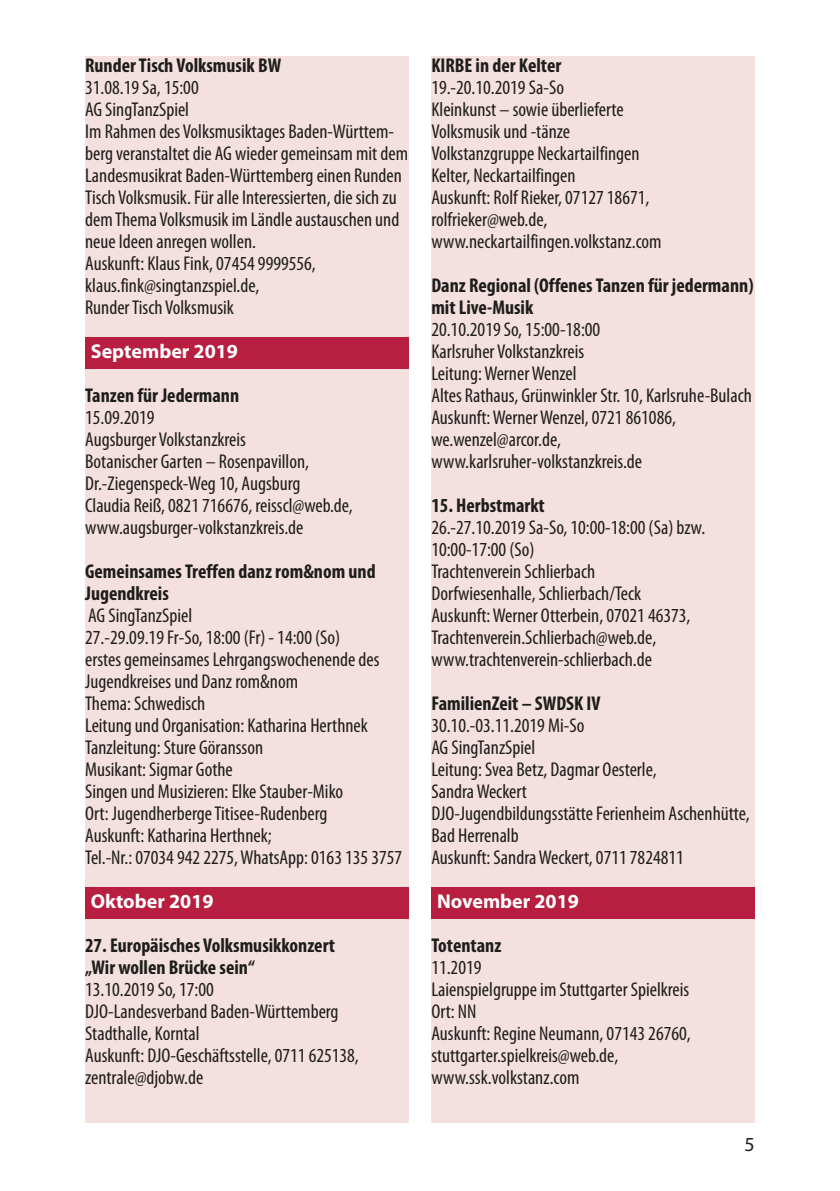
<style>
.page{position:relative;width:840px;height:1191px;background:#fff}
.page>*{position:absolute;margin:0;border:0;box-sizing:border-box;transform-origin:0 0}
.t1{font:condensed 20px/22px "Myriad Pro";color:#1d1d1b}
.t2{font:700 condensed 20px/22px "Myriad Pro";color:#1d1d1b}
.t3{font:700 20px "Myriad Pro";color:#fff}
.t4{font:20px "Myriad Pro";color:#1d1d1b}
</style>
<div class="page">
<div style="left:431px;top:57px;width:323px;height:1066px;background:#f4e0de"></div>
<div style="left:431px;top:887px;width:323px;height:31px;background:#b71e3f"></div>
<div style="left:85px;top:57px;width:323px;height:1066px;background:#f4e0de"></div>
<div style="left:85px;top:337px;width:323px;height:31px;background:#b71e3f"></div>
<div style="left:85px;top:887px;width:323px;height:31px;background:#b71e3f"></div>
<p class="t2" style="left:85px;top:54px;width:197px">Runder Tisch Volksmusik BW</p>
<p class="t1" style="left:85px;top:76px;width:324px">31.08.19 Sa, 15:00<br>AG SingTanzSpiel<br>Im Rahmen des Volksmusiktages Baden-Württem&shy;berg veranstaltet die AG wieder gemeinsam mit dem Landesmusikrat Baden-Württemberg einen Runden Tisch Volksmusik. Für alle Interessierten, die sich zu dem Thema Volksmusik im Ländle austauschen und neue Ideen anregen wollen.<br>Auskunft: Klaus Fink, 07454 9999556, klaus.fink@singtanzspiel.de,<br>Runder Tisch Volksmusik</p>
<p class="t3" style="left:91px;top:338px;width:149px">September 2019</p>
<p class="t2" style="left:85px;top:384px;width:155px">Tanzen für Jedermann</p>
<p class="t1" style="left:85px;top:406px;width:269px">15.09.2019<br>Augsburger Volkstanzkreis<br>Botanischer Garten – Rosenpavillon,<br>Dr.-Ziegenspeck-Weg 10, Augsburg<br>Claudia Reiß, 0821 716676, reisscl@web.de, www.augsburger-volkstanzkreis.de</p>
<p class="t2" style="left:85px;top:560px;width:292px">Gemeinsames Treffen danz rom&amp;nom und<br>Jugendkreis</p>
<p class="t1" style="left:85px;top:604px;width:318px">AG SingTanzSpiel<br>27.-29.09.19 Fr-So, 18:00 (Fr) - 14:00 (So)<br>erstes gemeinsames Lehrgangswochenende des Jugendkreises und Danz rom&amp;nom<br>Thema: Schwedisch<br>Leitung und Organisation: Katharina Herthnek Tanzleitung: Sture Göransson<br>Musikant: Sigmar Gothe<br>Singen und Musizieren: Elke Stauber-Miko<br>Ort: Jugendherberge Titisee-Rudenberg<br>Auskunft: Katharina Herthnek;<br>Tel.-Nr.: 07034 942 2275, WhatsApp: 0163 135 3757</p>
<p class="t3" style="left:91px;top:888px;width:124px">Oktober 2019</p>
<p class="t2" style="left:85px;top:934px;width:251px">27. Europäisches Volksmusikkonzert „Wir wollen Brücke sein“</p>
<p class="t1" style="left:85px;top:978px;width:275px">13.10.2019 So, 17:00<br>DJO-Landesverband Baden-Württemberg<br>Stadthalle, Korntal<br>Auskunft: DJO-Geschäftsstelle, 0711 625138, zentrale@djobw.de</p>
<p class="t2" style="left:431px;top:54px;width:131px">KIRBE in der Kelter</p>
<p class="t1" style="left:431px;top:76px;width:232px">19.-20.10.2019 Sa-So<br>Kleinkunst – sowie überlieferte<br>Volksmusik und -tänze<br>Volkstanzgruppe Neckartailfingen<br>Kelter, Neckartailfingen<br>Auskunft: Rolf Rieker, 07127 18671, rolfrieker@web.de, www.neckartailfingen.volkstanz.com</p>
<p class="t2" style="left:431px;top:274px;width:323px">Danz Regional (Offenes Tanzen für jedermann) mit Live-Musik</p>
<p class="t1" style="left:431px;top:318px;width:322px">20.10.2019 So, 15:00-18:00<br>Karlsruher Volkstanzkreis<br>Leitung: Werner Wenzel<br>Altes Rathaus, Grünwinkler Str. 10, Karlsruhe-Bulach Auskunft: Werner Wenzel, 0721 861086, we.wenzel@arcor.de, www.karlsruher-volkstanzkreis.de</p>
<p class="t2" style="left:431px;top:494px;width:115px">15. Herbstmarkt</p>
<p class="t1" style="left:431px;top:516px;width:275px">26.-27.10.2019 Sa-So, 10:00-18:00 (Sa) bzw.<br>10:00-17:00 (So)<br>Trachtenverein Schlierbach<br>Dorfwiesenhalle, Schlierbach/Teck Auskunft: Werner Otterbein, 07021 46373, Trachtenverein.Schlierbach@web.de, www.trachtenverein-schlierbach.de</p>
<p class="t2" style="left:431px;top:692px;width:170px">FamilienZeit – SWDSK IV</p>
<p class="t1" style="left:431px;top:714px;width:320px">30.10.-03.11.2019 Mi-So<br>AG SingTanzSpiel<br>Leitung: Svea Betz, Dagmar Oesterle,<br>Sandra Weckert<br>DJO-Jugendbildungsstätte Ferienheim Aschenhütte,<br>Bad Herrenalb<br>Auskunft: Sandra Weckert, 0711 7824811</p>
<p class="t3" style="left:437px;top:888px;width:143px">November 2019</p>
<p class="t2" style="left:431px;top:934px;width:72px">Totentanz</p>
<p class="t1" style="left:431px;top:956px;width:261px">11.2019<br>Laienspielgruppe im Stuttgarter Spielkreis<br>Ort: NN<br>Auskunft: Regine Neumann, 07143 26760, stuttgarter.spielkreis@web.de, www.ssk.volkstanz.com</p>
<p class="t4" style="left:744px;top:1133px;width:12px">5</p>
</div>
